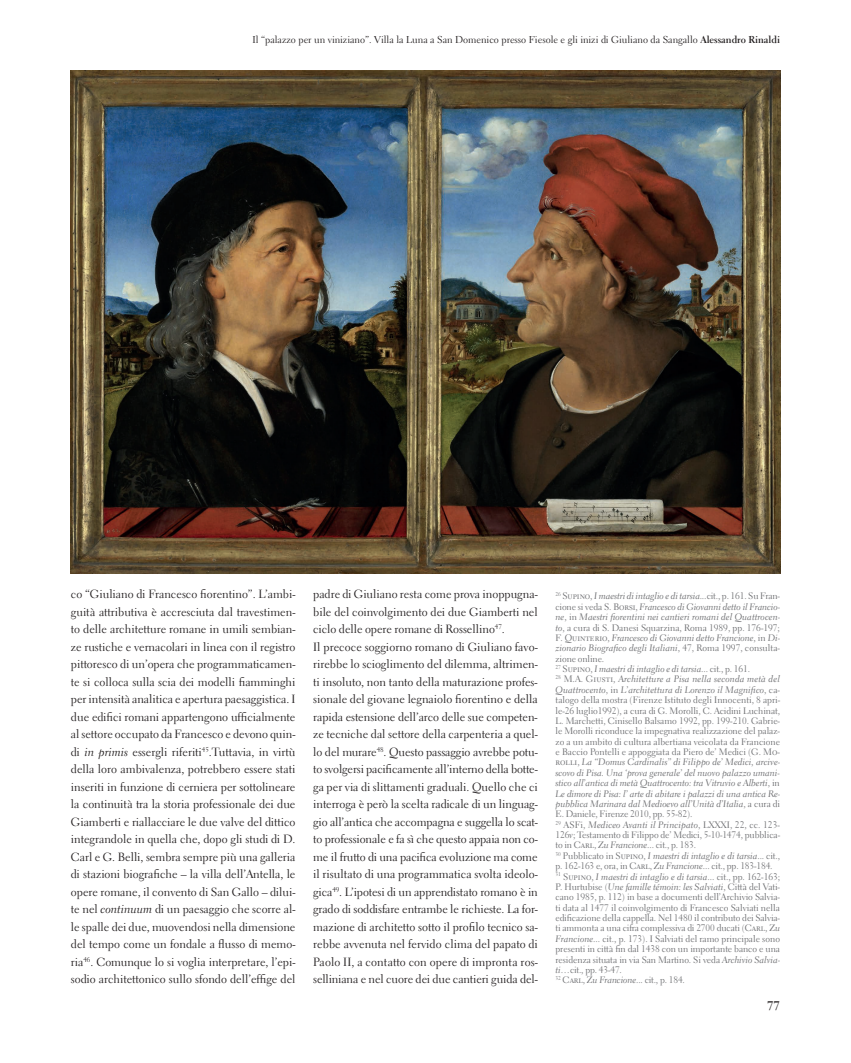
<style>
.page{position:relative;width:851px;height:1063px;background:#fff}
.page>*{position:absolute;margin:0;border:0;box-sizing:border-box;transform-origin:0 0}
.t1{font:700 12.5px "Electra LT Std";color:#231f20}
.t2{font:11.88px/17.5px "Electra LT Std";color:#231f20;text-align:justify}
.t3{font:10px "Electra LT Std";color:#231f20}
.t4{font:9.38px/10.4px "Electra LT Std";letter-spacing:-.005em;color:#6c6d70}
.t5{font:9.38px/10.4px "Electra LT Std Cursive";letter-spacing:.005em;color:#6c6d70}
.s1{font-weight:700}
.s2{font-family:"Electra LT Std Cursive"}
.s3{font-family:"Electra LT Std"}
</style>
<div class="page">
<img style="left:71px;top:71px;width:709px;height:502px">
<p class="t3" style="left:252px;top:33px;width:529px">Il “palazzo per un viniziano”. Villa la Luna a San Domenico presso Fiesole e gli inizi di Giuliano da Sangallo <span class="s1">Alessandro Rinaldi</span></p>
<p class="t2" style="left:71px;top:585px;width:226px">co “Giuliano di Francesco fiorentino”. L’ambi&shy;guità attributiva è accresciuta dal travestimen&shy;to delle architetture romane in umili sembian&shy;ze rustiche e vernacolari in linea con il registro pittoresco di un’opera che programmaticamen&shy;te si colloca sulla scia dei modelli fiamminghi per intensità analitica e apertura paesaggistica. I due edifici romani appartengono ufficialmente al settore occupato da Francesco e devono quin&shy;di <span class="s2">in primis</span> essergli riferiti<sup>45</sup>.Tuttavia, in virtù della loro ambivalenza, potrebbero essere stati inseriti in funzione di cerniera per sottolineare la continuità tra la storia professionale dei due Giamberti e riallacciare le due valve del dittico integrandole in quella che, dopo gli studi di D.<br>Carl e G. Belli, sembra sempre più una galleria di stazioni biografiche – la villa dell’Antella, le opere romane, il convento di San Gallo – dilui&shy;te nel <span class="s2">continuum</span> di un paesaggio che scorre al&shy;le spalle dei due, muovendosi nella dimensione del tempo come un fondale a flusso di memo&shy;ria<sup>46</sup>. Comunque lo si voglia interpretare, l’epi&shy;sodio architettonico sullo sfondo dell’effige del</p>
<p class="t2" style="left:313px;top:585px;width:226px;text-align:left">padre di Giuliano resta come prova inoppugna&shy;bile del coinvolgimento dei due Giamberti nel ciclo delle opere romane di Rossellino<sup>47</sup>.<br>Il precoce soggiorno romano di Giuliano favo&shy;rirebbe lo scioglimento del dilemma, altrimen&shy;ti insoluto, non tanto della maturazione profes&shy;sionale del giovane legnaiolo fiorentino e della rapida estensione dell’arco delle sue competen&shy;ze tecniche dal settore della carpenteria a quel&shy;lo del murare<sup>48</sup>. Questo passaggio avrebbe potu&shy;to svolgersi pacificamente all’interno della botte&shy;ga per via di slittamenti graduali. Quello che ci interroga è però la scelta radicale di un linguag&shy;gio all’antica che accompagna e suggella lo scat&shy;to professionale e fa sì che questo appaia non co&shy;me il frutto di una pacifica evoluzione ma come il risultato di una programmatica svolta ideolo&shy;gica<sup>49</sup>. L’ipotesi di un apprendistato romano è in grado di soddisfare entrambe le richieste. La for&shy;mazione di architetto sotto il profilo tecnico sa&shy;rebbe avvenuta nel fervido clima del papato di Paolo II, a contatto con opere di impronta ros&shy;selliniana e nel cuore dei due cantieri guida del-</p>
<p class="t5" style="left:555px;top:591px;width:226px;text-align:justify"><sup>26</sup> <span class="s3">Supino,</span> I maestri di intaglio e di tarsia...<span class="s3">cit., p. 161. Su Fran&shy;cione si veda S. Borsi,</span> Francesco di Giovanni detto il Francio&shy;ne<span class="s3">, in</span> Maestri fiorentini nei cantieri romani del Quattrocen-</p>
<p class="t4" style="left:555px;top:622px;width:226px"><span class="s2">to</span>, a cura di S. Danesi Squarzina, Roma 1989, pp. 176-197;</p>
<p class="t5" style="left:555px;top:633px;width:226px"><span class="s3">F. Quinterio,</span> Francesco di Giovanni detto Francione<span class="s3">, in</span> Di&shy;zionario Biografico degli Italiani<span class="s3">, 47, Roma 1997, consulta-</span></p>
<p class="t4" style="left:555px;top:653px;width:50px">zione online.</p>
<p class="t5" style="left:555px;top:664px;width:226px"><sup>27</sup> <span class="s3">Supino,</span> I maestri di intaglio e di tarsia<span class="s3">... cit., p. 161.<br></span><sup>28</sup> <span class="s3">M.A. Giusti,</span> Architetture a Pisa nella seconda metà del<br>Quattrocento<span class="s3">, in</span> L’architettura di Lorenzo il Magnifico<span class="s3">, ca-</span></p>
<p class="t4" style="left:555px;top:695px;width:226px;text-align:justify">talogo della mostra (Firenze Istituto degli Innocenti, 8 apri&shy;le-26 luglio1992), a cura di G. Morolli, C. Acidini Luchinat, L. Marchetti, Cinisello Balsamo 1992, pp. 199-210. Gabrie&shy;le Morolli riconduce la impegnativa realizzazione del palaz&shy;zo a un ambito di cultura albertiana veicolata da Francione e Baccio Pontelli e appoggiata da Piero de’ Medici (G. Mo-</p>
<p class="t5" style="left:555px;top:757px;width:226px;text-align:justify"><span class="s3">rolli,</span> La “Domus Cardinalis” di Filippo de’ Medici, arcive&shy;scovo di Pisa. Una ‘prova generale’ del nuovo palazzo umani&shy;stico all’antica di metà Quattrocento: tra Vitruvio e Alberti<span class="s3">, in </span>Le dimore di Pisa: l’ arte di abitare i palazzi di una antica Re&shy;pubblica Marinara dal Medioevo all’Unità d’Italia<span class="s3">, a cura di</span></p>
<p class="t4" style="left:555px;top:809px;width:138px">E. Daniele, Firenze 2010, pp. 55-82).</p>
<p class="t5" style="left:555px;top:819px;width:226px"><sup>29</sup> <span class="s3">ASFi,</span> Mediceo Avanti il Principato<span class="s3">, LXXXI, 22, cc. 123-</span></p>
<p class="t4" style="left:555px;top:830px;width:226px">126<span class="s2">v</span>; Testamento di Filippo de’ Medici, 5-10-1474, pubblica&shy;to in Carl, <span class="s2">Zu Francione</span>... cit., p. 183.<br><sup>30</sup> Pubblicato in Supino, <span class="s2">I maestri di intaglio e di tarsia</span>... cit., p. 162-163 e, ora, in Carl, <span class="s2">Zu Francione</span>... cit., pp. 183-184.</p>
<p class="t5" style="left:555px;top:871px;width:226px"><sup>31</sup> <span class="s3">Supino,</span> I maestri di intaglio e di tarsia<span class="s3">... cit., pp. 162-163;<br>P. Hurtubise (</span>Une famille témoin: les Salviati<span class="s3">, Città del Vati-</span></p>
<p class="t4" style="left:555px;top:892px;width:226px">cano 1985, p. 112) in base a documenti dell’Archivio Salvia&shy;ti data al 1477 il coinvolgimento di Francesco Salviati nella edificazione della cappella. Nel 1480 il contributo dei Salvia&shy;ti ammonta a una cifra complessiva di 2700 ducati (Carl, <span class="s2">Zu Francione</span>... cit., p. 173). I Salviati del ramo principale sono presenti in città fin dal 1438 con un importante banco e una residenza situata in via San Martino. Si veda <span class="s2">Archivio Salvia&shy;ti…</span>cit., pp. 43-47.<br><sup>32</sup> Carl, <span class="s2">Zu Francione</span>... cit., p. 184.</p>
<p class="t1" style="left:767px;top:998px;width:14px">77</p>
</div>
